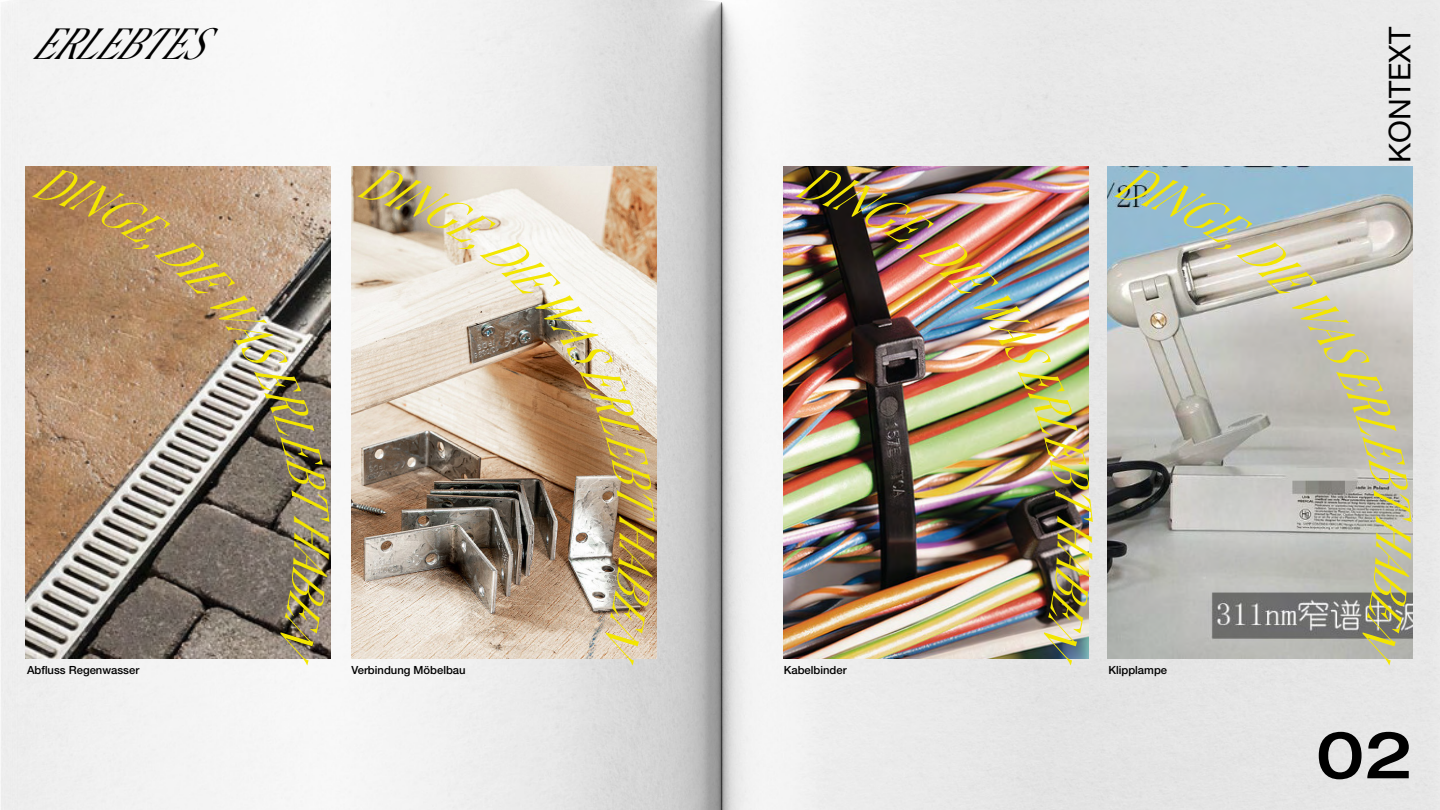
<style>
.page{position:relative;width:1440px;height:810px;background:#fff}
.page>*{position:absolute;margin:0;border:0;box-sizing:border-box;transform-origin:0 0}
.t1{font:500 expanded 65.62px "Helvetica Neue LT Std";color:#000}
.t2{font:italic 300 41.78px "Canela";color:#000}
.t3{font:30px "Helvetica Neue LT Std";color:#000}
.t4{font:500 11.25px "Helvetica Neue LT Std";color:#000}
</style>
<div class="page">
<img style="left:1px;top:0;width:1439px;height:810px">
<img style="left:352px;top:167px;width:305px;height:491px">
<img style="left:784px;top:167px;width:305px;height:491px">
<img style="left:1108px;top:167px;width:305px;height:491px">
<img style="left:25px;top:167px;width:306px;height:491px">
<svg style="left:32px;top:168px;width:297px;height:497px;background:#9c8774"></svg>
<img style="left:357px;top:168px;width:298px;height:497px">
<img style="left:795px;top:168px;width:298px;height:497px">
<svg style="left:1114px;top:168px;width:297px;height:497px;background:#b3b6b4"></svg>
<p class="t2" style="left:32px;top:12px;width:204px">ERLEBTES</p>
<p class="t3" style="left:1382px;top:163px;width:137px;rotate:-90deg">KONTEXT</p>
<p class="t4" style="left:27px;top:663px;width:114px">Abfluss Regenwasser</p>
<p class="t4" style="left:352px;top:663px;width:116px">Verbindung Möbelbau</p>
<p class="t4" style="left:784px;top:663px;width:64px">Kabelbinder</p>
<p class="t4" style="left:1108px;top:663px;width:60px">Klipplampe</p>
<p class="t1" style="left:1316px;top:714px;width:99px">02</p>
</div>
